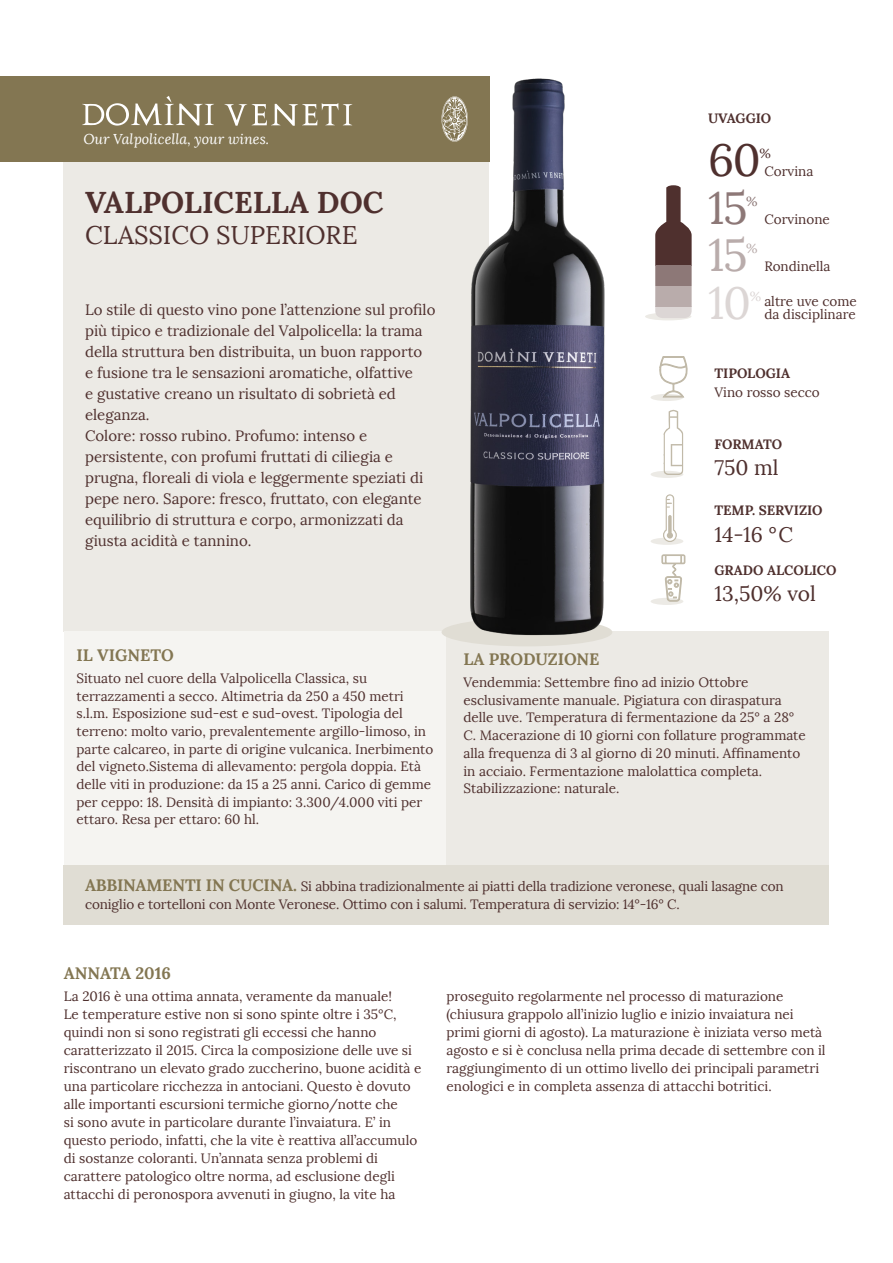
<style>
.page{position:relative;width:893px;height:1263px;background:#fff}
.page>*{position:absolute;margin:0;border:0;box-sizing:border-box;transform-origin:0 0}
.t1{font:45px "Lora";color:#4f302e}
.t2{font:45px "Lora";color:#8d7877}
.t3{font:45px "Lora";color:#b9acab}
.t4{font:45px "Lora";color:#dcd6d5}
.t5{font:700 30px "Lora";color:#4f302e}
.t6{font:25.5px "Lora";color:#4f302e}
.t7{font:21px "Lora";color:#4f302e}
.t8{font:700 16.5px "Lora";color:#837652}
.t9{font:15px/21px "Lora";color:#4f302e}
.t10{font:italic 14.25px "Lora";color:#fff}
.t11{font:13.5px/18px "Lora";color:#4f302e}
.t12{font:700 13.5px "Lora";color:#4f302e}
.t13{font:13.2px "Lora";color:#4f302e}
.t14{font:13.2px "Lora";color:#8d7877}
.t15{font:13.2px "Lora";color:#b9acab}
.t16{font:13.2px "Lora";color:#dcd6d5}
.s1{font-weight:700;font-size:16.5px;color:#837652}
</style>
<div class="page">
<div style="left:651px;top:598px;width:32px;height:7px;background:#eceae5;border-radius:50%"></div>
<div style="left:651px;top:394px;width:32px;height:7px;background:#eceae5;border-radius:50%"></div>
<svg style="left:659px;top:356px;width:29px;height:42px"></svg>
<svg style="left:662px;top:554px;width:23px;height:47px"></svg>
<div style="left:651px;top:471px;width:32px;height:7px;background:#eceae5;border-radius:50%"></div>
<svg style="left:663px;top:409px;width:20px;height:66px"></svg>
<div style="left:651px;top:538px;width:32px;height:7px;background:#eceae5;border-radius:50%"></div>
<svg style="left:663px;top:494px;width:14px;height:48px"></svg>
<div style="left:64px;top:865px;width:765px;height:60px;background:#e0ddd4"></div>
<div style="left:64px;top:162px;width:425px;height:469px;background:#eceae5"></div>
<div style="left:64px;top:631px;width:382px;height:234px;background:#f5f4f1"></div>
<div style="left:446px;top:631px;width:383px;height:234px;background:#eceae5"></div>
<div style="left:442px;top:618px;width:170px;height:28px;background:#e0ddd4;border-radius:50%"></div>
<img style="left:454px;top:76px;width:158px;height:570px">
<div style="left:0;top:77px;width:489px;height:85px;background:#837652"></div>
<svg style="left:82px;top:96px;width:132px;height:30px"></svg>
<svg style="left:224px;top:103px;width:129px;height:23px"></svg>
<svg style="left:442px;top:96px;width:26px;height:46px"></svg>
<div style="left:645px;top:313px;width:46px;height:7px;background:#eceae5;border-radius:50%"></div>
<div style="left:655px;top:306px;width:37px;height:12px;background:#dcd6d5"></div>
<svg style="left:655px;top:185px;width:37px;height:80px;fill:#4f302e"></svg>
<div style="left:655px;top:265px;width:37px;height:21px;background:#8d7877"></div>
<div style="left:655px;top:286px;width:37px;height:20px;background:#b9acab"></div>
<p class="t10" style="left:83px;top:130px;width:187px">Our Valpolicella, your wines.</p>
<p class="t5" style="left:85px;top:183px;width:300px">VALPOLICELLA DOC</p>
<p class="t6" style="left:85px;top:219px;width:274px">CLASSICO SUPERIORE</p>
<p class="t9" style="left:85px;top:299px;width:352px">Lo stile di questo vino pone l’attenzione sul profilo più tipico e tradizionale del Valpolicella: la trama della struttura ben distribuita, un buon rapporto<br>e fusione tra le sensazioni aromatiche, olfattive<br>e gustative creano un risultato di sobrietà ed eleganza.</p>
<p class="t9" style="left:85px;top:425px;width:340px">Colore: rosso rubino. Profumo: intenso e persistente, con profumi fruttati di ciliegia e prugna, floreali di viola e leggermente speziati di pepe nero. Sapore: fresco, fruttato, con elegante equilibrio di struttura e corpo, armonizzati da giusta acidità e tannino.</p>
<p class="t8" style="left:77px;top:644px;width:99px">IL VIGNETO</p>
<p class="t11" style="left:77px;top:669px;width:358px">Situato nel cuore della Valpolicella Classica, su terrazzamenti a secco. Altimetria da 250 a 450 metri s.l.m. Esposizione sud-est e sud-ovest. Tipologia del terreno: molto vario, prevalentemente argillo-limoso, in parte calcareo, in parte di origine vulcanica. Inerbimento del vigneto.Sistema di allevamento: pergola doppia. Età delle viti in produzione: da 15 a 25 anni. Carico di gemme per ceppo: 18. Densità di impianto: 3.300/4.000 viti per ettaro. Resa per ettaro: 60 hl.</p>
<p class="t12" style="left:708px;top:110px;width:65px">UVAGGIO</p>
<p class="t1" style="left:708px;top:133px;width:54px">60</p>
<p class="t13" style="left:759px;top:146px;width:13px">%</p>
<p class="t2" style="left:708px;top:180px;width:41px">15</p>
<p class="t14" style="left:746px;top:193px;width:13px">%</p>
<p class="t3" style="left:708px;top:228px;width:41px">15</p>
<p class="t15" style="left:746px;top:241px;width:13px">%</p>
<p class="t11" style="left:764px;top:163px;width:51px">Corvina</p>
<p class="t11" style="left:764px;top:210px;width:67px">Corvinone</p>
<p class="t11" style="left:764px;top:258px;width:68px">Rondinella</p>
<p class="t4" style="left:708px;top:275px;width:45px">10</p>
<p class="t16" style="left:750px;top:288px;width:13px">%</p>
<p class="t11" style="left:764px;top:294px;width:94px;line-height:13.5px">altre uve come da disciplinare</p>
<p class="t12" style="left:714px;top:365px;width:77px">TIPOLOGIA</p>
<p class="t11" style="left:714px;top:384px;width:107px">Vino rosso secco</p>
<p class="t12" style="left:714px;top:435px;width:69px">FORMATO</p>
<p class="t7" style="left:714px;top:455px;width:66px">750 ml</p>
<p class="t12" style="left:714px;top:502px;width:110px">TEMP. SERVIZIO</p>
<p class="t7" style="left:714px;top:521px;width:80px">14-16 °C</p>
<p class="t12" style="left:714px;top:561px;width:124px">GRADO ALCOLICO</p>
<p class="t7" style="left:714px;top:581px;width:103px">13,50% vol</p>
<p class="t8" style="left:463px;top:648px;width:138px">LA PRODUZIONE</p>
<p class="t11" style="left:463px;top:673px;width:344px">Vendemmia: Settembre fino ad inizio Ottobre esclusivamente manuale. Pigiatura con diraspatura delle uve. Temperatura di fermentazione da 25° a 28° C. Macerazione di 10 giorni con follature programmate alla frequenza di 3 al giorno di 20 minuti. Affinamento in acciaio. Fermentazione malolattica completa.<br>Stabilizzazione: naturale.</p>
<p class="t11" style="left:85px;top:878px;width:700px"><span class="s1">ABBINAMENTI IN CUCINA.</span> Si abbina tradizionalmente ai piatti della tradizione veronese, quali lasagne con coniglio e tortelloni con Monte Veronese. Ottimo con i salumi. Temperatura di servizio: 14°-16° C.</p>
<p class="t8" style="left:64px;top:962px;width:109px">ANNATA 2016</p>
<p class="t11" style="left:64px;top:987px;width:359px">La 2016 è una ottima annata, veramente da manuale!<br>Le temperature estive non si sono spinte oltre i 35°C, quindi non si sono registrati gli eccessi che hanno caratterizzato il 2015. Circa la composizione delle uve si riscontrano un elevato grado zuccherino, buone acidità e una particolare ricchezza in antociani. Questo è dovuto alle importanti escursioni termiche giorno/notte che<br>si sono avute in particolare durante l’invaiatura. E’ in questo periodo, infatti, che la vite è reattiva all’accumulo di sostanze coloranti. Un’annata senza problemi di carattere patologico oltre norma, ad esclusione degli attacchi di peronospora avvenuti in giugno, la vite ha</p>
<p class="t11" style="left:446px;top:987px;width:381px">proseguito regolarmente nel processo di maturazione (chiusura grappolo all’inizio luglio e inizio invaiatura nei primi giorni di agosto). La maturazione è iniziata verso metà agosto e si è conclusa nella prima decade di settembre con il raggiungimento di un ottimo livello dei principali parametri enologici e in completa assenza di attacchi botritici.</p>
</div>
